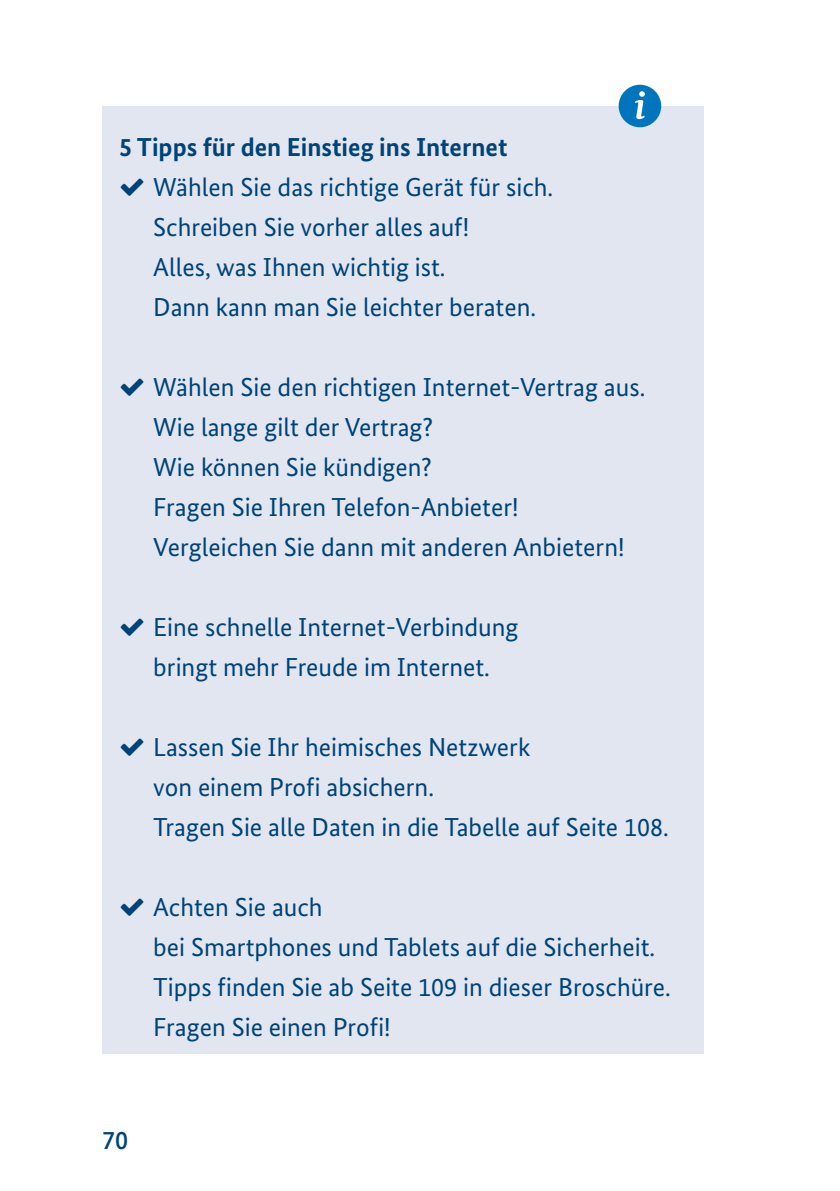
<style>
.page{position:relative;width:840px;height:1191px;background:#fff}
.page>*{position:absolute;margin:0;border:0;box-sizing:border-box;transform-origin:0 0}
.t1{font:26px/40px "Bundes Sans";color:#004377}
.t2{font:700 26px "Bundes Sans";color:#004377}
.t3{font:500 26px "Bundes Sans";color:#004377}
</style>
<div class="page">
<div style="left:102px;top:106px;width:601px;height:947px;background:#e1e6f1"></div>
<div style="left:618px;top:85px;width:42px;height:42px;background:#0075be;border-radius:50%"></div>
<svg style="left:635px;top:91px;width:9px;height:28px"></svg>
<h3 class="t2" style="left:119px;top:131px;width:389px">5 Tipps für den Einstieg ins Internet</h3>
<p class="t1" style="left:153px;top:166px;width:401px">Wählen Sie das richtige Gerät für sich.<br>Schreiben Sie vorher alles auf!<br>Alles, was Ihnen wichtig ist.<br>Dann kann man Sie leichter beraten.</p>
<p class="t1" style="left:153px;top:366px;width:493px">Wählen Sie den richtigen Internet-Vertrag aus.<br>Wie lange gilt der Vertrag?<br>Wie können Sie kündigen?<br>Fragen Sie Ihren Telefon-Anbieter!<br>Vergleichen Sie dann mit anderen Anbietern!</p>
<p class="t1" style="left:153px;top:606px;width:366px">Eine schnelle Internet-Verbindung bringt mehr Freude im Internet.</p>
<p class="t1" style="left:153px;top:726px;width:516px">Lassen Sie Ihr heimisches Netzwerk<br>von einem Profi absichern.<br>Tragen Sie alle Daten in die Tabelle auf Seite 108.</p>
<p class="t1" style="left:153px;top:886px;width:519px">Achten Sie auch<br>bei Smartphones und Tablets auf die Sicherheit.<br>Tipps finden Sie ab Seite 109 in dieser Broschüre.<br>Fragen Sie einen Profi!</p>
<p class="t3" style="left:102px;top:1124px;width:28px">70</p>
</div>
